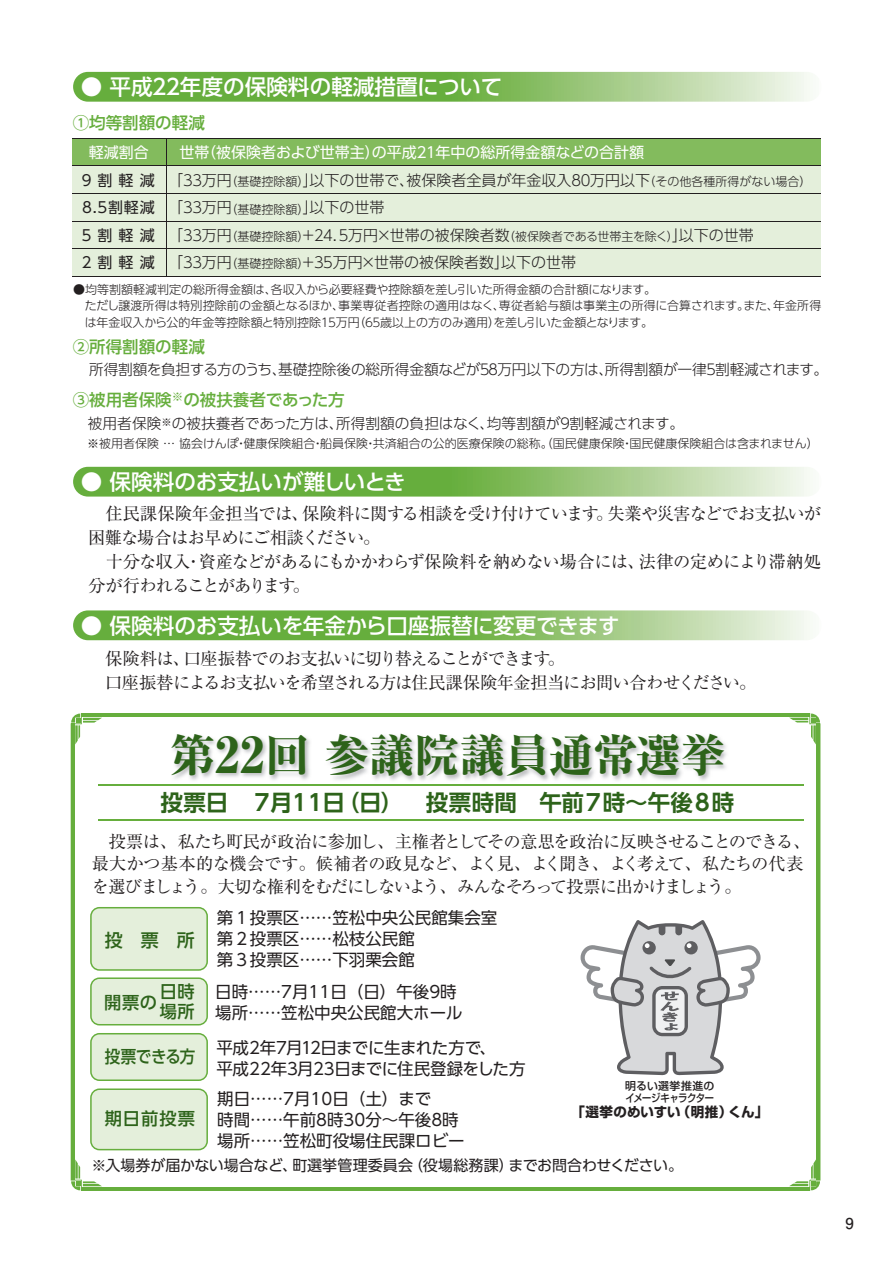
<style>
.page{position:relative;width:893px;height:1263px;background:#fff}
.page>*{position:absolute;margin:0;border:0;box-sizing:border-box;transform-origin:0 0}
.t1{font:800 45px "Ryumin Pr 5";letter-spacing:-.01em;color:#2d631a}
.t2{font:700 22.5px "UD Shin Go Pro De";letter-spacing:-.08em;color:#2d631a}
.t3{font:500 21.6px "UD Shin Go Pro";color:#fff}
.t4{font:500 18px "UD Shin Go Pro";color:#2d631a}
.t5{font:17.25px/24px "Ryumin Pro";letter-spacing:-.045em;color:#231f20}
.t6{font:17.25px/22.5px "Ryumin Pr 5";letter-spacing:-.06em;color:#231f20}
.t7{font:500 17.25px/19.5px "UD Shin Go Pro";letter-spacing:.035em;color:#2d631a}
.t8{font:500 17.25px "UD Shin Go Pro";letter-spacing:.035em;color:#2d631a;scale:.9 1}
.t9{font:16.5px/21px "UD Shin Go Pro";color:#231f20}
.t10{font:16.5px/21px "UD Shin Go Pro";letter-spacing:-.025em;color:#231f20}
.t11{font:500 16.5px "UD Shin Go Pro";color:#66ae3d}
.t12{font:300 15px/27.3px "UD Shin Go Pro";color:#231f20}
.t13{font:15px/27.3px "UD Shin Go Pro";letter-spacing:.005em;color:#231f20;text-align:justify}
.t14{font:15px "UD Shin Go Pro";color:#fff}
.t15{font:700 15px "Futo Go B101 Pr 5";color:#231f20}
.t16{font:300 14.7px "UD Shin Go Pro";letter-spacing:-.01em;color:#231f20}
.t17{font:700 13.5px "Shin Go";letter-spacing:.005em;color:#231f20}
.t18{font:300 12px/16.5px "UD Shin Go Pro";color:#231f20}
.t19{font:500 10.95px/12px "Shin Go";letter-spacing:-.02em;color:#231f20}
.s1{font-size:12px}
.s2{font-size:49.5px}
</style>
<div class="page">
<div style="left:73px;top:138px;width:748px;height:138px;background:#e4efdb"></div>
<div style="left:73px;top:138px;width:748px;height:28px;background:#83bb5d"></div>
<svg style="left:73px;top:610px;width:748px;height:30px;background:#8bc06a"></svg>
<svg style="left:73px;top:467px;width:748px;height:30px;background:#8bc06a"></svg>
<svg style="left:73px;top:72px;width:748px;height:30px;background:#8ac06a"></svg>
<hr style="left:73px;top:138px;width:748px;height:1px;background:#231f20">
<hr style="left:73px;top:276px;width:748px;height:1px;background:#231f20">
<hr style="left:73px;top:166px;width:748px;height:1px;background:#231f20">
<hr style="left:73px;top:193px;width:748px;height:1px;background:#231f20">
<hr style="left:73px;top:221px;width:748px;height:1px;background:#231f20">
<hr style="left:73px;top:248px;width:748px;height:1px;background:#231f20">
<hr style="left:166px;top:138px;width:1px;height:138px;background:#231f20">
<svg style="left:74px;top:735px;width:743px;height:456px"></svg>
<hr style="left:81px;top:713px;width:729px;height:4px;background:#66ae3d">
<hr style="left:81px;top:1187px;width:729px;height:3px;background:#66ae3d">
<hr style="left:71px;top:724px;width:3px;height:456px;background:#66ae3d">
<hr style="left:817px;top:724px;width:3px;height:456px;background:#66ae3d">
<svg style="left:789px;top:713px;width:31px;height:31px"></svg>
<svg style="left:789px;top:1159px;width:31px;height:31px"></svg>
<svg style="left:71px;top:1159px;width:31px;height:31px"></svg>
<svg style="left:71px;top:713px;width:31px;height:31px"></svg>
<svg style="left:577px;top:920px;width:187px;height:155px"></svg>
<h3 class="t3" style="left:81px;top:69px;width:423px">● 平成２２年度の保険料の軽減措置について</h3>
<h3 class="t11" style="left:73px;top:109px;width:134px">①均等割額の軽減</h3>
<p class="t14" style="left:89px;top:140px;width:61px">軽減割合</p>
<p class="t14" style="left:179px;top:140px;width:466px">世帯（被保険者および世帯主）の平成２１年中の総所得金額などの合計額</p>
<p class="t13" style="left:79px;top:166px;width:77px">９割軽減8.5割軽減５割軽減２割軽減</p>
<p class="t12" style="left:168px;top:166px;width:645px">「３３万円<span class="s1">（基礎控除額）</span>」以下の世帯で、被保険者全員が年金収入８０万円以下<span class="s1">（その他各種所得がない場合）</span>「３３万円<span class="s1">（基礎控除額）</span>」以下の世帯<br>「３３万円<span class="s1">（基礎控除額）</span>＋２４．５万円×世帯の被保険者数<span class="s1">（被保険者である世帯主を除く）</span>」以下の世帯<br>「３３万円<span class="s1">（基礎控除額）</span>＋３５万円×世帯の被保険者数」以下の世帯</p>
<p class="t18" style="left:73px;top:281px;width:750px">●均等割額軽減判定の総所得金額は、各収入から必要経費や控除額を差し引いた所得金額の合計額になります。<br>　ただし譲渡所得は特別控除前の金額となるほか、事業専従者控除の適用はなく、専従者給与額は事業主の所得に合算されます。また、年金所得　は年金収入から公的年金等控除額と特別控除１５万円（６５歳以上の方のみ適用）を差し引いた金額となります。</p>
<h3 class="t11" style="left:73px;top:333px;width:134px">②所得割額の軽減</h3>
<p class="t16" style="left:89px;top:358px;width:741px">所得割額を負担する方のうち、基礎控除後の総所得金額などが５８万円以下の方は、所得割額が一律５割軽減されます。</p>
<h3 class="t11" style="left:73px;top:386px;width:273px">③被用者保険<sup>※</sup>の被扶養者であった方</h3>
<p class="t16" style="left:88px;top:412px;width:598px">被用者保険<sup>※</sup>の被扶養者であった方は、所得割額の負担はなく、均等割額が９割軽減されます。</p>
<p class="t18" style="left:87px;top:435px;width:733px">※被用者保険 … 協会けんぽ・健康保険組合・船員保険・共済組合の公的医療保険の総称。（国民健康保険・国民健康保険組合は含まれません）</p>
<h3 class="t3" style="left:81px;top:464px;width:327px">● 保険料のお支払いが難しいとき</h3>
<h3 class="t5" style="left:88px;top:500px;width:735px">　住民課保険年金担当では、保険料に関する相談を受け付けています。失業や災害などでお支払いが困難な場合はお早めにご相談ください。<br>　十分な収入・資産などがあるにもかかわらず保険料を納めない場合には、法律の定めにより滞納処分が行われることがあります。</h3>
<h3 class="t3" style="left:81px;top:608px;width:541px">● 保険料のお支払いを年金から口座振替に変更できます</h3>
<h3 class="t5" style="left:88px;top:645px;width:670px">　保険料は、口座振替でのお支払いに切り替えることができます。<br>　口座振替によるお支払いを希望される方は住民課保険年金担当にお問い合わせください。</h3>
<h1 class="t1" style="left:170px;top:720px;width:557px">第<span class="s2">22</span>回 参議院議員通常選挙</h1>
<h2 class="t2" style="left:160px;top:784px;width:575px">投票日　７月１１日（日）　投票時間　午前７時～午後８時</h2>
<h3 class="t6" style="left:92px;top:829px;width:721px">　投票は、私たち町民が政治に参加し、主権者としてその意思を政治に反映させることのできる、最大かつ基本的な機会です。候補者の政見など、よく見、よく聞き、よく考えて、私たちの代表を選びましょう。大切な権利をむだにしないよう、みんなそろって投票に出かけましょう。</h3>
<h3 class="t4" style="left:105px;top:926px;width:91px">投　票　所</h3>
<h3 class="t9" style="left:217px;top:907px;width:282px">第１投票区……笠松中央公民館集会室第２投票区……松枝公民館<br>第３投票区……下羽栗会館</h3>
<h3 class="t7" style="left:160px;top:981px;width:37px">日時場所</h3>
<h3 class="t9" style="left:215px;top:981px;width:249px">日時……7月11日（日）午後9時場所……笠松中央公民館大ホール</h3>
<h3 class="t8" style="left:105px;top:1042px;width:102px">投票できる方</h3>
<h3 class="t10" style="left:216px;top:1037px;width:311px">平成2年7月12日までに生まれた方で、<br>平成22年3月23日までに住民登録をした方</h3>
<h3 class="t7" style="left:105px;top:1108px;width:92px">期日前投票</h3>
<h3 class="t7" style="left:104px;top:992px;width:55px">開票の</h3>
<h3 class="t9" style="left:217px;top:1088px;width:249px">期日……7月10日（土）まで<br>時間……午前8時30分～午後8時場所……笠松町役場住民課ロビー</h3>
<p class="t19" style="left:625px;top:1080px;width:91px">明るい選挙推進のイメージキャラクター</p>
<p class="t17" style="left:572px;top:1103px;width:198px">「選挙のめいすい（明推）くん」</p>
<p class="t13" style="left:91px;top:1151px;width:593px">※入場券が届かない場合など、町選挙管理委員会（役場総務課）までお問合わせください。</p>
<p class="t15" style="left:845px;top:1211px;width:10px">9</p>
</div>
